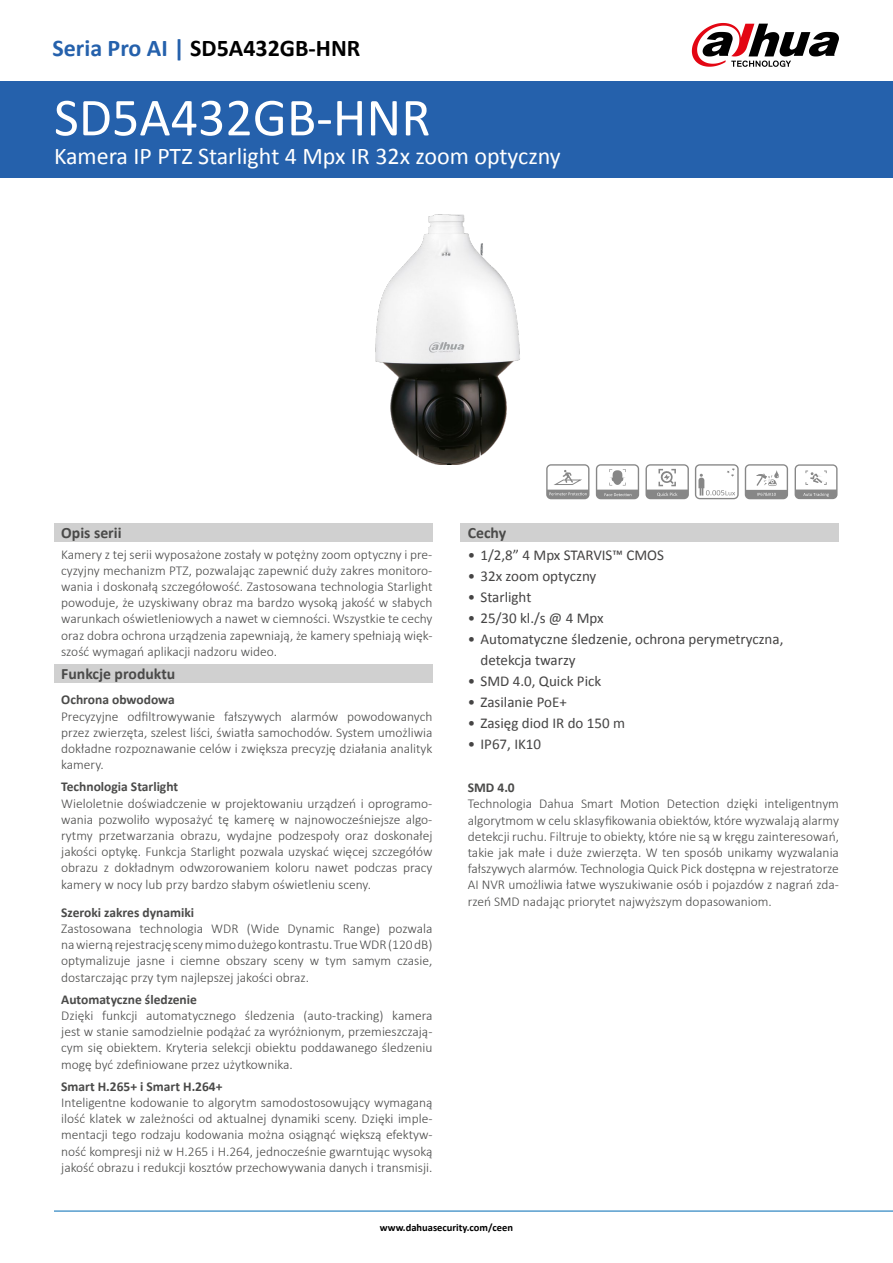
<style>
.page{position:relative;width:893px;height:1263px;background:#fff}
.page>*{position:absolute;margin:0;border:0;box-sizing:border-box;transform-origin:0 0}
.t1{font:54px "Calibri";color:#fff}
.t2{font:24px "Calibri";color:#fff}
.t3{font:700 24px "Calibri";color:#000}
.t4{font:700 15.75px "Calibri";color:#4a4a49}
.t5{font:15px/21px "Calibri";color:#454444}
.t6{font:300 13.5px/16.2px "Calibri";color:#4a4a49;text-align:justify}
.t7{font:700 13.5px "Calibri";color:#4a4a49}
.t8{font:700 10.5px "Calibri";color:#000}
.s1{color:#2561ac}
</style>
<div class="page">
<div style="left:0;top:81px;width:893px;height:97px;background:#2561ac"></div>
<svg style="left:692px;top:23px;width:147px;height:44px"></svg>
<hr style="left:54px;top:1211px;width:839px;height:1px;background:#006bb4">
<img style="left:375px;top:214px;width:145px;height:251px">
<div style="left:460px;top:523px;width:379px;height:18px;background:#d0d0d0"></div>
<svg style="left:546px;top:464px;width:43px;height:35px"></svg>
<svg style="left:596px;top:464px;width:43px;height:35px"></svg>
<svg style="left:695px;top:464px;width:44px;height:35px"></svg>
<svg style="left:745px;top:464px;width:43px;height:35px"></svg>
<svg style="left:795px;top:464px;width:42px;height:35px"></svg>
<svg style="left:645px;top:464px;width:44px;height:35px"></svg>
<div style="left:54px;top:523px;width:378px;height:18px;background:#d0d0d0"></div>
<div style="left:54px;top:664px;width:378px;height:18px;background:#d0d0d0"></div>
<h2 class="t3" style="left:53px;top:32px;width:309px"><span class="s1">Seria Pro AI |</span> SD5A432GB-HNR</h2>
<h1 class="t1" style="left:54px;top:83px;width:378px">SD5A432GB-HNR</h1>
<h2 class="t2" style="left:54px;top:141px;width:508px">Kamera IP PTZ Starlight 4 Mpx IR 32x zoom optyczny</h2>
<p class="t4" style="left:61px;top:523px;width:62px">Opis serii</p>
<p class="t4" style="left:468px;top:523px;width:40px">Cechy</p>
<p class="t6" style="left:61px;top:546px;width:373px">Kamery z tej serii wyposażone zostały w potężny zoom optyczny i pre&shy;cyzyjny mechanizm PTZ, pozwalając zapewnić duży zakres monitoro&shy;wania i doskonałą szczegółowość. Zastosowana technologia Starlight powoduje, że uzyskiwany obraz ma bardzo wysoką jakość w słabych warunkach oświetleniowych a nawet w ciemności. Wszystkie te cechy oraz dobra ochrona urządzenia zapewniają, że kamery spełniają więk&shy;szość wymagań aplikacji nadzoru wideo.</p>
<p class="t7" style="left:61px;top:691px;width:115px">Ochrona obwodowa</p>
<p class="t6" style="left:61px;top:708px;width:373px">Precyzyjne odfiltrowywanie fałszywych alarmów powodowanych przez zwierzęta, szelest liści, światła samochodów. System umożliwia dokładne rozpoznawanie celów i zwiększa precyzję działania analityk kamery.</p>
<p class="t7" style="left:61px;top:778px;width:118px">Technologia Starlight</p>
<p class="t6" style="left:61px;top:795px;width:373px">Wieloletnie doświadczenie w projektowaniu urządzeń i oprogramo&shy;wania pozwoliło wyposażyć tę kamerę w najnowocześniejsze algo&shy;rytmy przetwarzania obrazu, wydajne podzespoły oraz doskonałej jakości optykę. Funkcja Starlight pozwala uzyskać więcej szczegółów obrazu z dokładnym odwzorowaniem koloru nawet podczas pracy kamery w nocy lub przy bardzo słabym oświetleniu sceny.</p>
<p class="t7" style="left:61px;top:904px;width:134px">Szeroki zakres dynamiki</p>
<p class="t6" style="left:61px;top:920px;width:373px">Zastosowana technologia WDR (Wide Dynamic Range) pozwala na wierną rejestrację sceny mimo dużego kontrastu. True WDR (120 dB) optymalizuje jasne i ciemne obszary sceny w tym samym czasie, dostarczając przy tym najlepszej jakości obraz.</p>
<p class="t7" style="left:61px;top:991px;width:137px">Automatyczne śledzenie</p>
<p class="t6" style="left:61px;top:1007px;width:373px">Dzięki funkcji automatycznego śledzenia (auto-tracking) kamera jest w stanie samodzielnie podążać za wyróżnionym, przemieszczają&shy;cym się obiektem. Kryteria selekcji obiektu poddawanego śledzeniu mogę być zdefiniowane przez użytkownika.</p>
<p class="t7" style="left:61px;top:1077px;width:163px">Smart H.265+ i Smart H.264+</p>
<p class="t6" style="left:61px;top:1094px;width:373px">Inteligentne kodowanie to algorytm samodostosowujący wymaganą ilość klatek w zależności od aktualnej dynamiki sceny. Dzięki imple&shy;mentacji tego rodzaju kodowania można osiągnąć większą efektyw&shy;ność kompresji niż w H.265 i H.264, jednocześnie gwarntując wysoką jakość obrazu i redukcji kosztów przechowywania danych i transmisji.</p>
<p class="t4" style="left:61px;top:664px;width:116px">Funkcje produktu</p>
<p class="t5" style="left:468px;top:544px;width:198px">• 1/2,8” 4 Mpx STARVIS™ CMOS</p>
<p class="t5" style="left:468px;top:565px;width:130px">• 32x zoom optyczny</p>
<p class="t5" style="left:468px;top:586px;width:65px">• Starlight</p>
<p class="t5" style="left:468px;top:607px;width:137px">• 25/30 kl./s @ 4 Mpx</p>
<p class="t5" style="left:480px;top:628px;width:304px;text-indent:-13px">• Automatyczne śledzenie, ochrona perymetryczna, detekcja twarzy</p>
<p class="t5" style="left:468px;top:670px;width:135px">• SMD 4.0, Quick Pick</p>
<p class="t5" style="left:468px;top:691px;width:101px">• Zasilanie PoE+</p>
<p class="t5" style="left:468px;top:712px;width:159px">• Zasięg diod IR do 150 m</p>
<p class="t5" style="left:468px;top:733px;width:75px">• IP67, IK10</p>
<p class="t7" style="left:468px;top:779px;width:49px">SMD 4.0</p>
<p class="t6" style="left:468px;top:796px;width:373px">Technologia Dahua Smart Motion Detection dzięki inteligentnym algorytmom w celu sklasyfikowania obiektów, które wyzwalają alarmy detekcji ruchu. Filtruje to obiekty, które nie są w kręgu zainteresowań, takie jak małe i duże zwierzęta. W ten sposób unikamy wyzwalania fałszywych alarmów. Technologia Quick Pick dostępna w rejestratorze AI NVR umożliwia łatwe wyszukiwanie osób i pojazdów z nagrań zda&shy;rzeń SMD nadając priorytet najwyższym dopasowaniom.</p>
<p class="t8" style="left:380px;top:1220px;width:135px">www.dahuasecurity.com/ceen</p>
</div>
